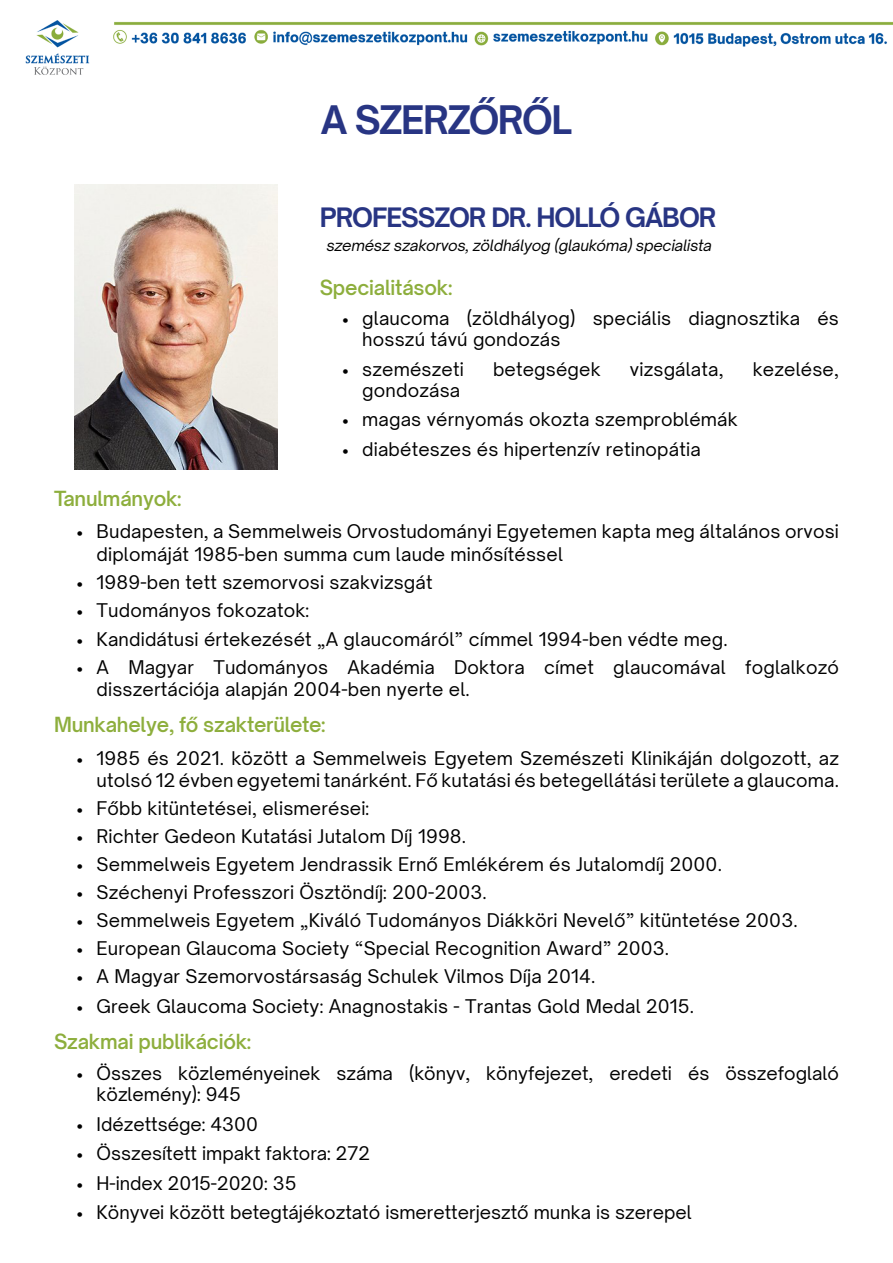
<style>
.page{position:relative;width:893px;height:1263px;background:#fff}
.page>*{position:absolute;margin:0;border:0;box-sizing:border-box;transform-origin:0 0}
.t1{font:700 37.5px "Open Sauce Sans";letter-spacing:-.04em;color:#283583}
.t2{font:700 25.5px "Open Sauce Sans";letter-spacing:-.04em;color:#283583}
.t3{font:600 19.5px "Open Sauce Sans";letter-spacing:-.01em;color:#8dae3c}
.t4{font:18px/21px "Open Sauce Sans";letter-spacing:.01em;color:#000}
.t5{font:italic 15px "Open Sauce Sans";letter-spacing:-.02em;color:#000}
</style>
<div class="page">
<img style="left:25px;top:20px;width:868px;height:55px">
<img style="left:74px;top:184px;width:204px;height:286px">
<h1 class="t1" style="left:321px;top:95px;width:252px">A SZERZŐRŐL</h1>
<h2 class="t2" style="left:320px;top:201px;width:398px">PROFESSZOR DR. HOLLÓ GÁBOR</h2>
<p class="t5" style="left:326px;top:235px;width:387px">szemész szakorvos, zöldhályog (glaukóma) specialista</p>
<p class="t3" style="left:320px;top:275px;width:134px">Specialitások:</p>
<p class="t4" style="left:362px;top:308px;width:478px;text-indent:-20px">• glaucoma (zöldhályog) speciális diagnosztika és hosszú távú gondozás</p>
<p class="t4" style="left:342px;top:358px;width:124px">• szemészeti</p>
<p class="t4" style="left:493px;top:358px;width:109px">betegségek</p>
<p class="t4" style="left:630px;top:358px;width:95px">vizsgálata,</p>
<p class="t4" style="left:753px;top:358px;width:88px">kezelése,</p>
<p class="t4" style="left:362px;top:379px;width:100px">gondozása</p>
<p class="t4" style="left:342px;top:409px;width:397px">• magas vérnyomás okozta szemproblémák</p>
<p class="t4" style="left:342px;top:438px;width:360px">• diabéteszes és hipertenzív retinopátia</p>
<p class="t3" style="left:54px;top:486px;width:129px">Tanulmányok:</p>
<p class="t4" style="left:97px;top:520px;width:744px;line-height:22.5px;text-indent:-20px">• Budapesten, a Semmelweis Orvostudományi Egyetemen kapta meg általános orvosi diplomáját 1985-ben summa cum laude minősítéssel</p>
<p class="t4" style="left:76px;top:571px;width:358px">• 1989-ben tett szemorvosi szakvizsgát</p>
<p class="t4" style="left:76px;top:599px;width:235px">• Tudományos fokozatok:</p>
<p class="t4" style="left:76px;top:629px;width:653px">• Kandidátusi értekezését „A glaucomáról” címmel 1994-ben védte meg.</p>
<p class="t4" style="left:97px;top:657px;width:744px;text-indent:-20px">• A Magyar Tudományos Akadémia Doktora címet glaucomával foglalkozó disszertációja alapján 2004-ben nyerte el.</p>
<p class="t3" style="left:54px;top:712px;width:273px">Munkahelye, fő szakterülete:</p>
<p class="t4" style="left:76px;top:746px;width:764px;line-height:22.5px;text-align:right">• 1985 és 2021. között a Semmelweis Egyetem Szemészeti Klinikáján dolgozott, az utolsó 12 évben egyetemi tanárként. Fő kutatási és betegellátási területe a glaucoma.</p>
<p class="t4" style="left:76px;top:797px;width:295px">• Főbb kitüntetései, elismerései:</p>
<p class="t4" style="left:76px;top:825px;width:392px">• Richter Gedeon Kutatási Jutalom Díj 1998.</p>
<p class="t4" style="left:76px;top:853px;width:647px">• Semmelweis Egyetem Jendrassik Ernő Emlékérem és Jutalomdíj 2000.</p>
<p class="t4" style="left:76px;top:881px;width:412px">• Széchenyi Professzori Ösztöndíj: 200-2003.</p>
<p class="t4" style="left:76px;top:909px;width:723px">• Semmelweis Egyetem „Kiváló Tudományos Diákköri Nevelő” kitüntetése 2003.</p>
<p class="t4" style="left:76px;top:937px;width:595px">• European Glaucoma Society “Special Recognition Award” 2003.</p>
<p class="t4" style="left:76px;top:965px;width:521px">• A Magyar Szemorvostársaság Schulek Vilmos Díja 2014.</p>
<p class="t4" style="left:76px;top:995px;width:619px">• Greek Glaucoma Society: Anagnostakis - Trantas Gold Medal 2015.</p>
<p class="t3" style="left:54px;top:1029px;width:199px">Szakmai publikációk:</p>
<p class="t4" style="left:97px;top:1062px;width:744px;text-indent:-20px">• Összes közleményeinek száma (könyv, könyfejezet, eredeti és összefoglaló közlemény): 945</p>
<p class="t4" style="left:76px;top:1113px;width:183px">• Idézettsége: 4300</p>
<p class="t4" style="left:76px;top:1142px;width:295px">• Összesített impakt faktora: 272</p>
<p class="t4" style="left:76px;top:1172px;width:222px">• H-index 2015-2020: 35</p>
<p class="t4" style="left:76px;top:1201px;width:617px">• Könyvei között betegtájékoztató ismeretterjesztő munka is szerepel</p>
</div>
